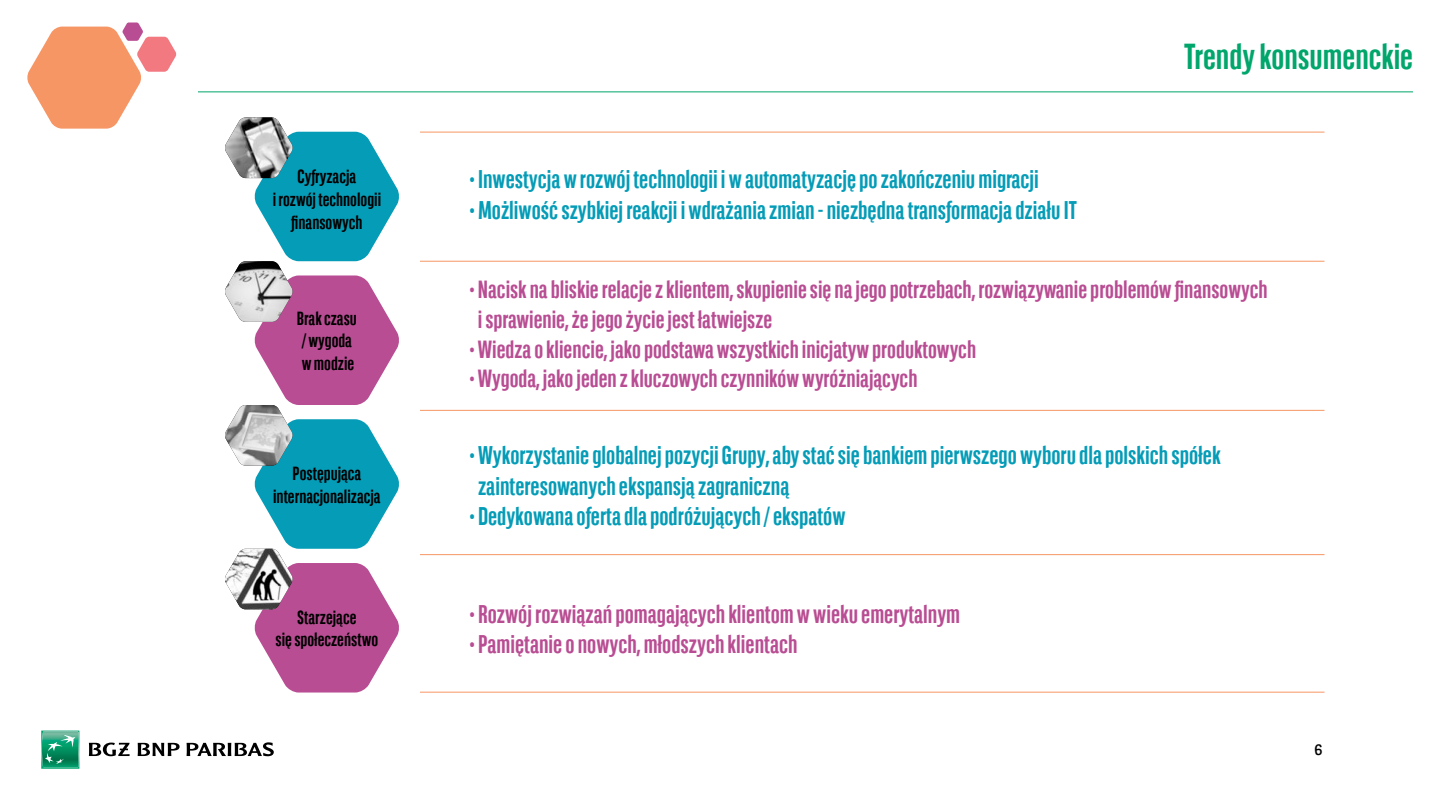
<style>
.page{position:relative;width:1440px;height:810px;background:#fff}
.page>*{position:absolute;margin:0;border:0;box-sizing:border-box;transform-origin:0 0}
.t1{font:700 36px "BNPP Sans Condensed";color:#01a66c}
.t2{font:700 25.5px/30.6px "BNPP Sans Condensed";color:#059cb7}
.t3{font:700 25.5px "BNPP Sans Condensed";color:#b94d93}
.t4{font:700 24.75px/29.7px "BNPP Sans Condensed";color:#b94d93}
.t5{font:700 18.98px/22.8px "BNPP Sans Condensed";color:#000;text-align:center}
.t6{font:15px "BNPP Sans";color:#000}
</style>
<div class="page">
<svg style="left:41px;top:731px;width:38px;height:38px"></svg>
<svg style="left:138px;top:743px;width:42px;height:13px"></svg>
<svg style="left:187px;top:742px;width:87px;height:14px"></svg>
<svg style="left:89px;top:743px;width:41px;height:13px"></svg>
<svg style="left:27px;top:22px;width:149px;height:107px"></svg>
<hr style="left:198px;top:92px;width:1215px;height:1px;background:#00a56c">
<svg style="left:225px;top:117px;width:174px;height:576px"></svg>
<img style="left:225px;top:549px;width:68px;height:60px">
<hr style="left:420px;top:261px;width:904px;height:1px;background:#f79665">
<hr style="left:420px;top:132px;width:904px;height:1px;background:#f79665">
<hr style="left:420px;top:692px;width:904px;height:1px;background:#f79665">
<hr style="left:420px;top:410px;width:904px;height:1px;background:#f79665">
<hr style="left:420px;top:554px;width:904px;height:1px;background:#f79665">
<p class="t5" style="left:273px;top:165px;width:110px">Cyfryzacja<br>i rozwój technologii finansowych</p>
<p class="t5" style="left:297px;top:307px;width:62px;text-align:left">Brak czasu / wygoda w modzie</p>
<p class="t5" style="left:273px;top:462px;width:109px">Postępująca internacjonalizacja</p>
<p class="t5" style="left:276px;top:606px;width:104px">Starzejące<br>się społeczeństwo</p>
<p class="t2" style="left:470px;top:164px;width:571px">• Inwestycja w rozwój technologii i w automatyzację po zakończeniu migracji</p>
<p class="t2" style="left:470px;top:194px;width:609px">• Możliwość szybkiej reakcji i wdrażania zmian - niezbędna transformacja działu IT</p>
<h1 class="t1" style="left:1184px;top:36px;width:230px">Trendy konsumenckie</h1>
<p class="t4" style="left:478px;top:275px;width:791px;text-indent:-8px">• Nacisk na bliskie relacje z klientem, skupienie się na jego potrzebach, rozwiązywanie problemów finansowych i sprawienie, że jego życie jest łatwiejsze</p>
<p class="t4" style="left:470px;top:334px;width:508px">• Wiedza o kliencie, jako podstawa wszystkich inicjatyw produktowych</p>
<p class="t4" style="left:470px;top:364px;width:450px">• Wygoda, jako jeden z kluczowych czynników wyróżniających</p>
<p class="t2" style="left:478px;top:440px;width:744px;text-indent:-9px">• Wykorzystanie globalnej pozycji Grupy, aby stać się bankiem pierwszego wyboru dla polskich spółek zainteresowanych ekspansją zagraniczną</p>
<p class="t2" style="left:470px;top:501px;width:377px">• Dedykowana oferta dla podróżujących / ekspatów</p>
<p class="t3" style="left:470px;top:599px;width:492px">• Rozwój rozwiązań pomagających klientom w wieku emerytalnym</p>
<p class="t3" style="left:470px;top:630px;width:330px">• Pamiętanie o nowych, młodszych klientach</p>
<p class="t6" style="left:1315px;top:740px;width:9px">6</p>
</div>
